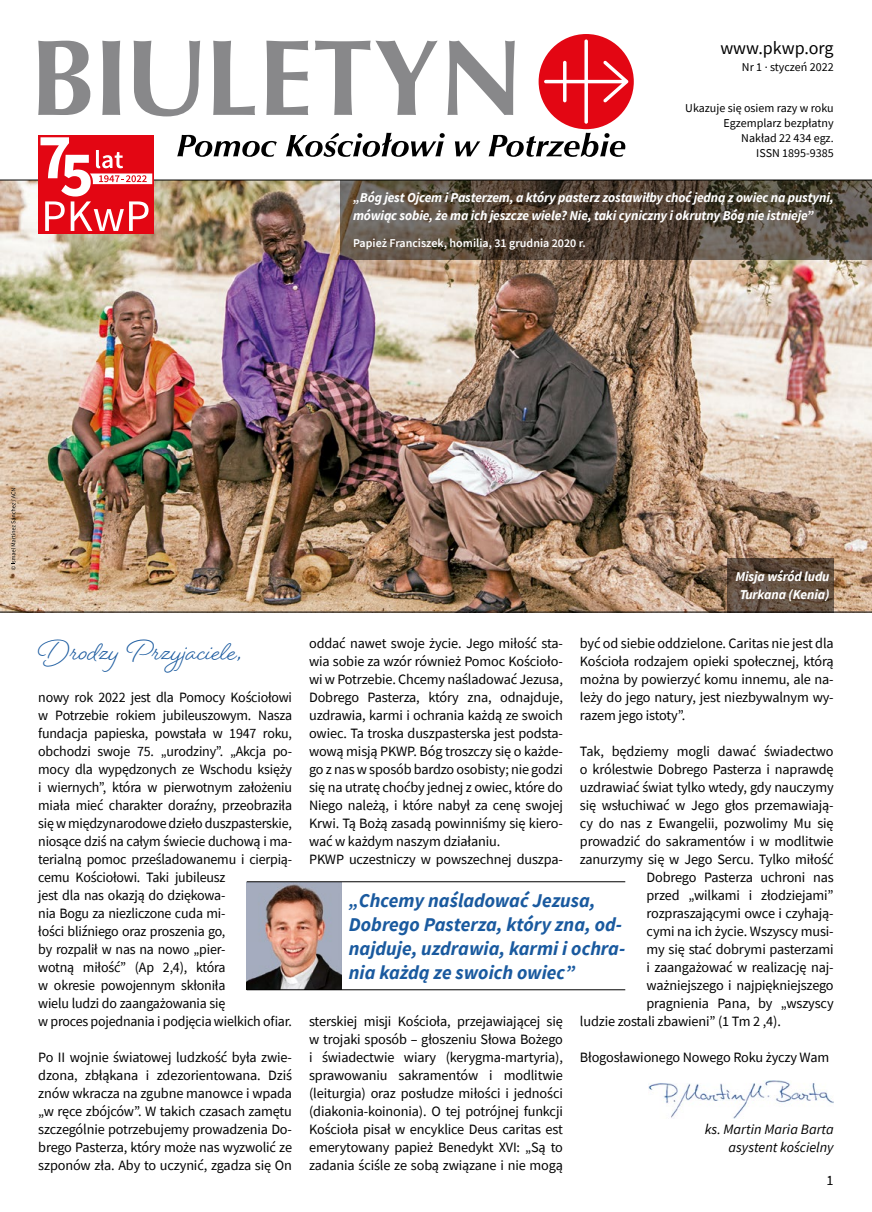
<style>
.page{position:relative;width:872px;height:1212px;background:#fff}
.page>*{position:absolute;margin:0;border:0;box-sizing:border-box;transform-origin:0 0}
.t1{font:700 30px "Beloved Script";color:#1a5a9f}
.t2{font:italic 700 19.5px/24px "Source Sans Pro";color:#1a5a9f}
.t3{font:18px "Source Sans Pro";color:#000}
.t4{font:14.25px/18px "Source Sans Pro";letter-spacing:-.015em;color:#000;text-align:justify}
.t5{font:italic 14.25px/18px "Source Sans Pro";color:#000;text-align:right}
.t6{font:italic 700 13.5px/18px "Source Sans Pro";letter-spacing:-.01em;color:#fff}
.t7{font:12px/15px "Source Sans Pro";color:#000;text-align:right}
.t8{font:600 12px "Source Sans Pro";color:#fff}
</style>
<div class="page">
<img style="left:0;top:181px;width:872px;height:431px">
<svg style="left:177px;top:135px;width:100px;height:22px"></svg>
<svg style="left:286px;top:133px;width:159px;height:24px"></svg>
<svg style="left:455px;top:141px;width:25px;height:15px"></svg>
<svg style="left:488px;top:133px;width:137px;height:24px"></svg>
<svg style="left:38px;top:41px;width:52px;height:74px"></svg>
<svg style="left:102px;top:41px;width:18px;height:74px"></svg>
<svg style="left:134px;top:41px;width:66px;height:75px"></svg>
<svg style="left:213px;top:41px;width:42px;height:74px"></svg>
<svg style="left:266px;top:41px;width:42px;height:74px"></svg>
<svg style="left:315px;top:41px;width:122px;height:74px"></svg>
<svg style="left:447px;top:41px;width:68px;height:74px"></svg>
<div style="left:538px;top:34px;width:96px;height:95px;background:#e30613;border-radius:50%"></div>
<svg style="left:544px;top:39px;width:84px;height:85px"></svg>
<img style="left:648px;top:1080px;width:185px;height:38px">
<img style="left:247px;top:882px;width:94px;height:107px">
<hr style="left:247px;top:881px;width:378px;height:1px;background:#000">
<hr style="left:247px;top:989px;width:378px;height:1px;background:#000">
<hr style="left:0;top:612px;width:872px;height:1px;background:#000">
<hr style="left:0;top:180px;width:872px;height:1px;background:#000">
<svg style="left:340px;top:180px;width:532px;height:79px;background:#55493d"></svg>
<svg style="left:727px;top:558px;width:106px;height:54px;background:#5d4a3c"></svg>
<div style="left:38px;top:135px;width:116px;height:99px;background:#e30613"></div>
<svg style="left:40px;top:137px;width:112px;height:94px"></svg>
<svg style="left:11px;top:488px;width:5px;height:82px"></svg>
<p class="t3" style="left:720px;top:37px;width:115px">www.pkwp.org</p>
<p class="t7" style="left:742px;top:60px;width:93px">Nr 1 · styczeń 2022</p>
<p class="t7" style="left:685px;top:100px;width:150px">Ukazuje się osiem razy w roku<br>Egzemplarz bezpłatny<br>Nakład 22 434 egz.<br>ISSN 1895-9385</p>
<p class="t6" style="left:353px;top:189px;width:482px">„Bóg jest Ojcem i Pasterzem, a który pasterz zostawiłby choć jedną z owiec na pustyni, mówiąc sobie, że ma ich jeszcze wiele? Nie, taki cyniczny i okrutny Bóg nie istnieje”</p>
<p class="t8" style="left:353px;top:235px;width:234px">Papież Franciszek, homilia, 31 grudnia 2020 r.</p>
<h1 class="t1" style="left:38px;top:631px;width:204px">Drodzy Przyjaciele,</h1>
<p class="t4" style="left:38px;top:688px;width:255px;text-align:left">nowy rok 2022 jest dla Pomocy Kościołowi w Potrzebie rokiem jubileuszowym. Nasza fundacja papieska, powstała w 1947 roku, obchodzi swoje 75. „urodziny”. „Akcja po&shy;mocy dla wypędzonych ze Wschodu księży i wiernych”, która w pierwotnym założeniu miała mieć charakter doraźny, przeobraziła się w międzynarodowe dzieło duszpasterskie, niosące dziś na całym świecie duchową i ma&shy;terialną pomoc prześladowanemu i cierpią&shy;cemu Kościołowi. Taki jubileusz<br>jest dla nas okazją do dziękowa-<br>nia Bogu za niezliczone cuda mi-<br>łości bliźniego oraz proszenia go,<br>by rozpalił w nas na nowo „pier-<br>wotną miłość” (Ap 2,4), która<br>w okresie powojennym skłoniła<br>wielu ludzi do zaangażowania się<br>w proces pojednania i podjęcia wielkich ofiar.</p>
<p class="t4" style="left:38px;top:1048px;width:255px">Po II wojnie światowej ludzkość była zwie&shy;dzona, zbłąkana i zdezorientowana. Dziś znów wkracza na zgubne manowce i wpada „w ręce zbójców”. W takich czasach zamętu szczególnie potrzebujemy prowadzenia Do&shy;brego Pasterza, który może nas wyzwolić ze szponów zła. Aby to uczynić, zgadza się On</p>
<p class="t6" style="left:735px;top:567px;width:95px;text-align:center">Misja wśród ludu<br>Turkana (Kenia)</p>
<p class="t4" style="left:580px;top:634px;width:255px">być od siebie oddzielone. Caritas nie jest dla Kościoła rodzajem opieki społecznej, którą można by powierzyć komu innemu, ale na&shy;leży do jego natury, jest niezbywalnym wy&shy;razem jego istoty”.</p>
<p class="t4" style="left:580px;top:742px;width:255px">Tak, będziemy mogli dawać świadectwo</p>
<p class="t4" style="left:580px;top:760px;width:255px">o królestwie Dobrego Pasterza i naprawdę</p>
<p class="t4" style="left:580px;top:778px;width:255px">uzdrawiać świat tylko wtedy, gdy nauczymy</p>
<p class="t4" style="left:580px;top:796px;width:255px">się wsłuchiwać w Jego głos przemawiają-</p>
<p class="t4" style="left:580px;top:814px;width:255px">cy do nas z Ewangelii, pozwolimy Mu się</p>
<p class="t4" style="left:580px;top:832px;width:255px">prowadzić do sakramentów i w modlitwie</p>
<p class="t4" style="left:580px;top:850px;width:255px">zanurzymy się w Jego Sercu. Tylko miłość</p>
<p class="t4" style="left:646px;top:868px;width:189px">Dobrego Pasterza uchroni nas</p>
<p class="t4" style="left:646px;top:886px;width:189px">przed „wilkami i złodziejami”</p>
<p class="t4" style="left:646px;top:904px;width:189px">rozpraszającymi owce i czyhają-</p>
<p class="t4" style="left:646px;top:922px;width:189px">cymi na ich życie. Wszyscy musi-</p>
<p class="t4" style="left:646px;top:940px;width:189px">my się stać dobrymi pasterzami</p>
<p class="t4" style="left:646px;top:958px;width:189px">i zaangażować w realizację naj-</p>
<p class="t4" style="left:646px;top:976px;width:189px">ważniejszego i najpiękniejszego</p>
<p class="t4" style="left:646px;top:994px;width:189px">pragnienia Pana, by „wszyscy</p>
<p class="t4" style="left:580px;top:1012px;width:202px">ludzie zostali zbawieni” (1 Tm 2 ,4).</p>
<p class="t4" style="left:580px;top:1048px;width:251px">Błogosławionego Nowego Roku życzy Wam</p>
<p class="t4" style="left:309px;top:634px;width:255px;text-align:left">oddać nawet swoje życie. Jego miłość sta&shy;wia sobie za wzór również Pomoc Kościoło&shy;wi w Potrzebie. Chcemy naśladować Jezusa, Dobrego Pasterza, który zna, odnajduje, uzdrawia, karmi i ochrania każdą ze swoich owiec. Ta troska duszpasterska jest podsta&shy;wową misją PKWP. Bóg troszczy się o każde&shy;go z nas w sposób bardzo osobisty; nie godzi się na utratę choćby jednej z owiec, które do Niego należą, i które nabył za cenę swojej Krwi. Tą Bożą zasadą powinniśmy się kiero&shy;wać w każdym naszym działaniu.<br>PKWP uczestniczy w powszechnej duszpa-</p>
<h2 class="t2" style="left:349px;top:888px;width:278px">„Chcemy naśladować Jezusa,<br>Dobrego Pasterza, który zna, od&shy;najduje, uzdrawia, karmi i ochra&shy;nia każdą ze swoich owiec”</h2>
<p class="t4" style="left:309px;top:1012px;width:255px">sterskiej misji Kościoła, przejawiającej się w trojaki sposób – głoszeniu Słowa Bożego i świadectwie wiary (kerygma-martyria), sprawowaniu sakramentów i modlitwie (leiturgia) oraz posłudze miłości i jedności (diakonia-koinonia). O tej potrójnej funkcji Kościoła pisał w encyklice Deus caritas est emerytowany papież Benedykt XVI: „Są to zadania ściśle ze sobą związane i nie mogą</p>
<p class="t5" style="left:705px;top:1120px;width:130px">ks. Martin Maria Barta asystent kościelny</p>
<p class="t4" style="left:826px;top:1171px;width:9px">1</p>
</div>
